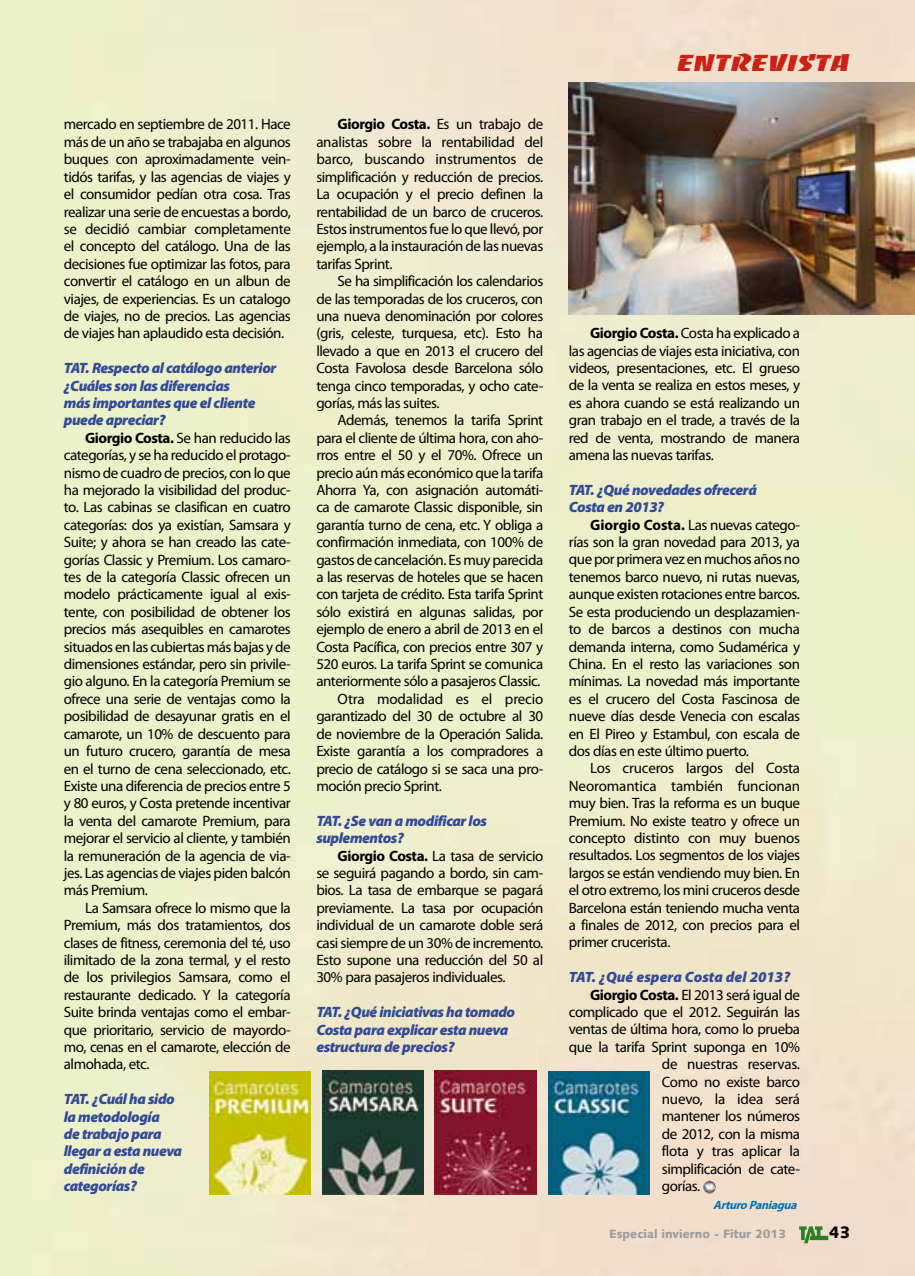
<style>
.page{position:relative;width:915px;height:1276px;background:#fff}
.page>*{position:absolute;margin:0;border:0;box-sizing:border-box;transform-origin:0 0}
.t1{font:22.5px "Baccarat Wide";letter-spacing:-.02em;color:#d5281c}
.t2{font:900 16.5px "Syntax";color:#000}
.t3{font:15px/17.4px "Myriad Pro";letter-spacing:-.03em;color:#000;text-align:justify}
.t4{font:italic 900 15px/17.4px "Myriad Pro";letter-spacing:-.03em;color:#324a97}
.t5{font:italic 900 15px "Myriad Pro";color:#324a97}
.t6{font:15px "Myriad Pro";letter-spacing:-.01em;color:#000}
.t7{font:900 12px "Syntax";color:#9c9e9f}
.t8{font:italic 700 12px "Myriad Pro";color:#0073b5}
.s1{font-weight:700}
</style>
<div class="page">
<img style="left:0;top:0;width:914px;height:1276px">
<svg style="left:702px;top:1180px;width:13px;height:13px"></svg>
<img style="left:568px;top:82px;width:346px;height:233px">
<img style="left:209px;top:1071px;width:101px;height:123px">
<img style="left:322px;top:1070px;width:101px;height:124px">
<img style="left:434px;top:1070px;width:102px;height:124px">
<img style="left:548px;top:1071px;width:101px;height:123px">
<svg style="left:798px;top:1226px;width:30px;height:17px"></svg>
<p class="t3" style="left:64px;top:115px;width:228px">mercado en septiembre de 2011. Hace más de un año se trabajaba en algunos buques con aproximadamente vein&shy;tidós tarifas, y las agencias de viajes y el consumidor pedían otra cosa. Tras realizar una serie de encuestas a bordo, se decidió cambiar completamente el concepto del catálogo. Una de las decisiones fue optimizar las fotos, para convertir el catálogo en un albun de viajes, de experiencias. Es un catalogo de viajes, no de precios. Las agencias de viajes han aplaudido esta decisión.</p>
<p class="t4" style="left:64px;top:359px;width:214px">TAT. Respecto al catálogo anterior ¿Cuáles son las diferencias<br>más importantes que el cliente puede apreciar?</p>
<p class="t3" style="left:64px;top:429px;width:228px;text-indent:21px"><span class="s1">Giorgio Costa.</span> Se han reducido las categorías, y se ha reducido el protago&shy;nismo de cuadro de precios, con lo que ha mejorado la visibilidad del produc&shy;to. Las cabinas se clasifican en cuatro categorías: dos ya existían, Samsara y Suite; y ahora se han creado las cate&shy;gorías Classic y Premium. Los camaro&shy;tes de la categoría Classic ofrecen un modelo prácticamente igual al exis&shy;tente, con posibilidad de obtener los precios más asequibles en camarotes situados en las cubiertas más bajas y de dimensiones estándar, pero sin privile&shy;gio alguno. En la categoría Premium se ofrece una serie de ventajas como la posibilidad de desayunar gratis en el camarote, un 10% de descuento para un futuro crucero, garantía de mesa en el turno de cena seleccionado, etc.<br>Existe una diferencia de precios entre 5 y 80 euros, y Costa pretende incentivar la venta del camarote Premium, para mejorar el servicio al cliente, y también la remuneración de la agencia de via&shy;jes. Las agencias de viajes piden balcón más Premium.</p>
<p class="t3" style="left:64px;top:898px;width:228px;text-indent:21px">La Samsara ofrece lo mismo que la Premium, más dos tratamientos, dos clases de fitness, ceremonia del té, uso ilimitado de la zona termal, y el resto de los privilegios Samsara, como el restaurante dedicado. Y la categoría Suite brinda ventajas como el embar&shy;que prioritario, servicio de mayordo&shy;mo, cenas en el camarote, elección de almohada, etc.</p>
<p class="t4" style="left:64px;top:1090px;width:120px">TAT. ¿Cuál ha sido la metodología<br>de trabajo para llegar a esta nueva definición de categorías?</p>
<p class="t3" style="left:316px;top:115px;width:228px;text-indent:21px"><span class="s1">Giorgio Costa.</span> Es un trabajo de analistas sobre la rentabilidad del barco, buscando instrumentos de simplificación y reducción de precios.<br>La ocupación y el precio definen la rentabilidad de un barco de cruceros.<br>Estos instrumentos fue lo que llevó, por ejemplo, a la instauración de las nuevas tarifas Sprint.</p>
<p class="t3" style="left:316px;top:272px;width:228px;text-indent:21px">Se ha simplificación los calendarios de las temporadas de los cruceros, con una nueva denominación por colores (gris, celeste, turquesa, etc). Esto ha llevado a que en 2013 el crucero del Costa Favolosa desde Barcelona sólo tenga cinco temporadas, y ocho cate&shy;gorías, más las suites.</p>
<p class="t3" style="left:337px;top:411px;width:207px">Además, tenemos la tarifa Sprint</p>
<p class="t3" style="left:316px;top:429px;width:228px">para el cliente de última hora, con aho-</p>
<p class="t3" style="left:316px;top:446px;width:228px">rros entre el 50 y el 70%. Ofrece un</p>
<p class="t3" style="left:316px;top:463px;width:228px">precio aún más económico que la tarifa</p>
<p class="t3" style="left:316px;top:481px;width:228px">Ahorra Ya, con asignación automáti-</p>
<p class="t3" style="left:316px;top:498px;width:228px">ca de camarote Classic disponible, sin</p>
<p class="t3" style="left:316px;top:516px;width:228px">garantía turno de cena, etc. Y obliga a</p>
<p class="t3" style="left:316px;top:533px;width:228px">confirmación inmediata, con 100% de</p>
<p class="t3" style="left:316px;top:550px;width:228px">gastos de cancelación. Es muy parecida</p>
<p class="t3" style="left:316px;top:568px;width:228px">a las reservas de hoteles que se hacen</p>
<p class="t3" style="left:316px;top:585px;width:228px">con tarjeta de crédito. Esta tarifa Sprint</p>
<p class="t3" style="left:316px;top:603px;width:228px">sólo existirá en algunas salidas, por</p>
<p class="t3" style="left:316px;top:620px;width:228px">ejemplo de enero a abril de 2013 en el</p>
<p class="t3" style="left:316px;top:637px;width:228px">Costa Pacífica, con precios entre 307 y</p>
<p class="t3" style="left:316px;top:655px;width:228px">520 euros. La tarifa Sprint se comunica</p>
<p class="t3" style="left:316px;top:672px;width:225px">anteriormente sólo a pasajeros Classic.</p>
<p class="t6" style="left:337px;top:689px;width:207px">Otra modalidad es el precio</p>
<p class="t3" style="left:316px;top:707px;width:228px">garantizado del 30 de octubre al 30</p>
<p class="t3" style="left:316px;top:724px;width:228px">de noviembre de la Operación Salida.</p>
<p class="t3" style="left:316px;top:742px;width:228px">Existe garantía a los compradores a</p>
<p class="t3" style="left:316px;top:759px;width:228px">precio de catálogo si se saca una pro-</p>
<p class="t3" style="left:316px;top:777px;width:127px">moción precio Sprint.</p>
<p class="t4" style="left:316px;top:811px;width:172px">TAT. ¿Se van a modificar los suplementos?</p>
<p class="t3" style="left:316px;top:846px;width:228px;text-indent:21px"><span class="s1">Giorgio Costa.</span> La tasa de servicio se seguirá pagando a bordo, sin cam&shy;bios. La tasa de embarque se pagará previamente. La tasa por ocupación individual de un camarote doble será casi siempre de un 30% de incremento.<br>Esto supone una reducción del 50 al 30% para pasajeros individuales.</p>
<p class="t4" style="left:316px;top:1003px;width:200px">TAT. ¿Qué iniciativas ha tomado<br>Costa para explicar esta nueva estructura de precios?</p>
<h1 class="t1" style="left:676px;top:50px;width:175px">ENTREVISTA</h1>
<p class="t3" style="left:568px;top:324px;width:233px;text-indent:21px"><span class="s1">Giorgio Costa.</span> Costa ha explicado a las agencias de viajes esta iniciativa, con videos, presentaciones, etc. El grueso de la venta se realiza en estos meses, y es ahora cuando se está realizando un gran trabajo en el trade, a través de la red de venta, mostrando de manera amena las nuevas tarifas.</p>
<p class="t4" style="left:568px;top:480px;width:189px">TAT. ¿Qué novedades ofrecerá<br>Costa en 2013?</p>
<p class="t3" style="left:568px;top:516px;width:233px;text-indent:21px"><span class="s1">Giorgio Costa.</span> Las nuevas catego&shy;rías son la gran novedad para 2013, ya que por primera vez en muchos años no tenemos barco nuevo, ni rutas nuevas, aunque existen rotaciones entre barcos.<br>Se esta produciendo un desplazamien&shy;to de barcos a destinos con mucha demanda interna, como Sudamérica y China. En el resto las variaciones son mínimas. La novedad más importante es el crucero del Costa Fascinosa de nueve días desde Venecia con escalas en El Pireo y Estambul, con escala de dos días en este último puerto.</p>
<p class="t3" style="left:568px;top:759px;width:233px;text-indent:21px">Los cruceros largos del Costa Neoromantica también funcionan muy bien. Tras la reforma es un buque Premium. No existe teatro y ofrece un concepto distinto con muy buenos resultados. Los segmentos de los viajes largos se están vendiendo muy bien. En el otro extremo, los mini cruceros desde Barcelona están teniendo mucha venta a finales de 2012, con precios para el primer crucerista.</p>
<p class="t5" style="left:568px;top:967px;width:223px">TAT. ¿Qué espera Costa del 2013?</p>
<p class="t3" style="left:590px;top:985px;width:211px"><span class="s1">Giorgio Costa.</span> El 2013 será igual de</p>
<p class="t3" style="left:568px;top:1003px;width:233px">complicado que el 2012. Seguirán las</p>
<p class="t3" style="left:568px;top:1020px;width:233px">ventas de última hora, como lo prueba</p>
<p class="t3" style="left:568px;top:1038px;width:233px">que la tarifa Sprint suponga en 10%</p>
<p class="t3" style="left:661px;top:1055px;width:139px">de nuestras reservas.</p>
<p class="t3" style="left:661px;top:1072px;width:140px">Como no existe barco</p>
<p class="t3" style="left:661px;top:1090px;width:140px">nuevo, la idea será</p>
<p class="t3" style="left:661px;top:1107px;width:140px">mantener los números</p>
<p class="t3" style="left:661px;top:1125px;width:140px">de 2012, con la misma</p>
<p class="t3" style="left:661px;top:1142px;width:140px">flota y tras aplicar la</p>
<p class="t3" style="left:661px;top:1159px;width:140px">simplificación de cate-</p>
<p class="t3" style="left:661px;top:1177px;width:40px">gorías.</p>
<p class="t8" style="left:713px;top:1196px;width:89px">ArturoPaniagua</p>
<p class="t7" style="left:609px;top:1227px;width:178px">Especial invierno - Fitur 2013</p>
<p class="t2" style="left:828px;top:1222px;width:23px">43</p>
</div>
